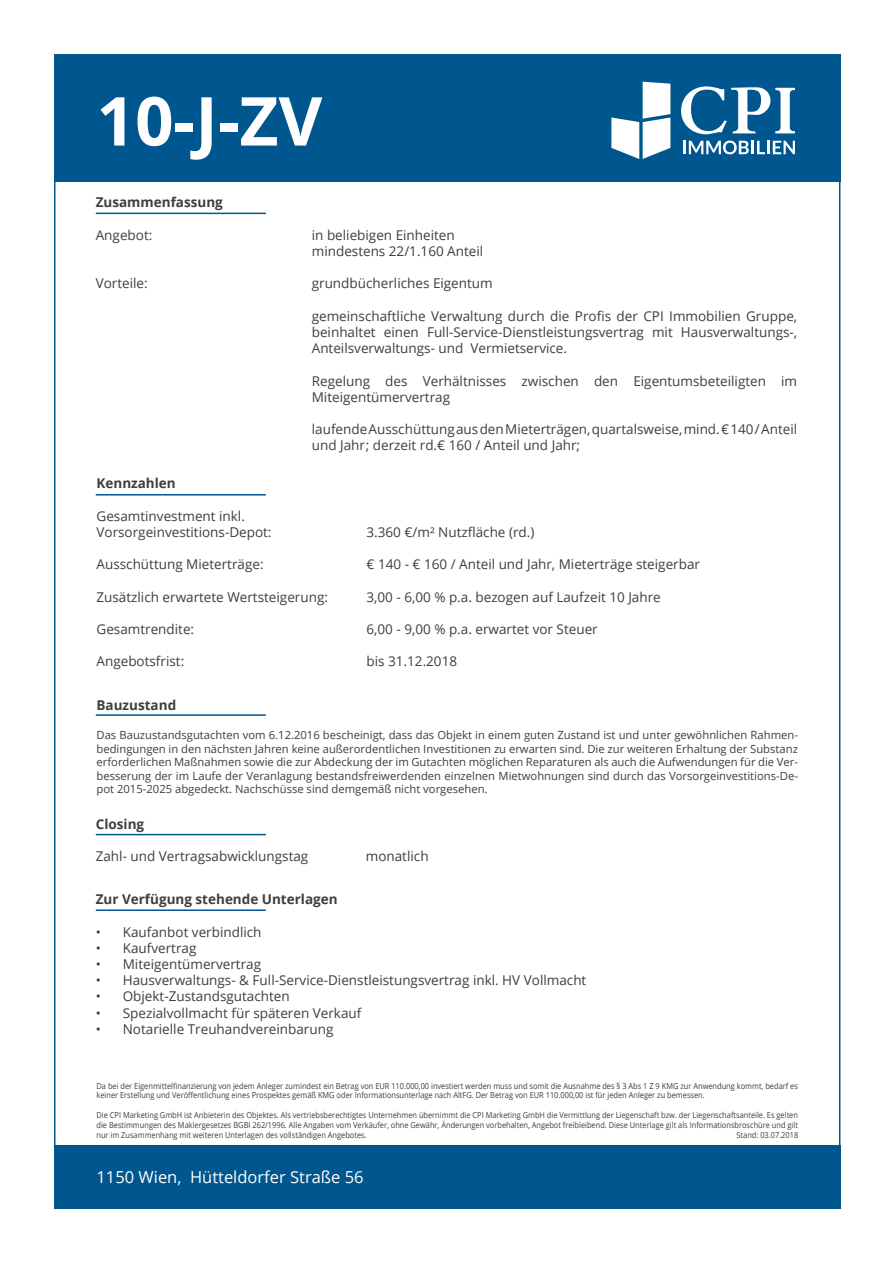
<style>
.page{position:relative;width:893px;height:1263px;background:#fff}
.page>*{position:absolute;margin:0;border:0;box-sizing:border-box;transform-origin:0 0}
.t1{font:700 67.5px "Open Sans";color:#fff}
.t2{font:16.5px "Open Sans";color:#fff}
.t3{font:13.5px/16.2px "Open Sans";color:#3e3d40}
.t4{font:700 13.5px "Open Sans";color:#3e3d40}
.t5{font:11.25px/13.5px "Open Sans";color:#3e3d40;text-align:justify}
.t6{font:8.25px/9.9px "Open Sans";color:#3e3d40;scale:.9 1}
</style>
<div class="page">
<div style="left:54px;top:1145px;width:786px;height:64px;background:#00568e"></div>
<div style="left:54px;top:54px;width:786px;height:128px;background:#00568e"></div>
<svg style="left:611px;top:82px;width:59px;height:77px"></svg>
<svg style="left:683px;top:141px;width:112px;height:13px"></svg>
<svg style="left:681px;top:86px;width:114px;height:48px"></svg>
<hr style="left:96px;top:213px;width:170px;height:1px;background:#00568e">
<hr style="left:96px;top:494px;width:170px;height:1px;background:#00568e">
<hr style="left:96px;top:834px;width:170px;height:1px;background:#00568e">
<hr style="left:96px;top:909px;width:170px;height:2px;background:#00568e">
<hr style="left:96px;top:714px;width:170px;height:2px;background:#00568e">
<h1 class="t1" style="left:97px;top:73px;width:227px">10-J-ZV</h1>
<p class="t4" style="left:96px;top:193px;width:129px">Zusammenfassung</p>
<p class="t3" style="left:96px;top:226px;width:58px">Angebot:</p>
<p class="t3" style="left:312px;top:226px;width:173px">in beliebigen Einheiten mindestens 22/1.160 Anteil</p>
<p class="t3" style="left:96px;top:275px;width:54px">Vorteile:</p>
<p class="t3" style="left:312px;top:275px;width:182px">grundbücherliches Eigentum</p>
<p class="t3" style="left:312px;top:307px;width:487px;text-align:justify">gemeinschaftliche Verwaltung durch die Profis der CPI Immobilien Gruppe, beinhaltet einen Full-Service-Dienstleistungsvertrag mit Hausverwaltungs-, Anteilsverwaltungs- und Vermietservice.</p>
<p class="t3" style="left:312px;top:372px;width:487px">Regelung des Verhältnisses zwischen den Eigentumsbeteiligten im<br>Miteigentümervertrag</p>
<p class="t3" style="left:312px;top:421px;width:487px">laufende Ausschüttung aus den Mieterträgen, quartalsweise, mind. € 140 / Anteil und Jahr; derzeit rd.€ 160 / Anteil und Jahr;</p>
<p class="t4" style="left:97px;top:474px;width:81px">Kennzahlen</p>
<p class="t3" style="left:97px;top:507px;width:177px">Gesamtinvestment inkl.<br>Vorsorgeinvestitions-Depot:</p>
<p class="t3" style="left:367px;top:523px;width:169px">3.360 €/m² Nutzfläche (rd.)</p>
<p class="t3" style="left:97px;top:556px;width:169px">Ausschüttung Mieterträge:</p>
<p class="t3" style="left:367px;top:556px;width:335px">€ 140 - € 160 / Anteil und Jahr, Mieterträge steigerbar</p>
<p class="t3" style="left:97px;top:588px;width:233px">Zusätzlich erwartete Wertsteigerung:</p>
<p class="t3" style="left:367px;top:588px;width:296px">3,00 - 6,00 % p.a. bezogen auf Laufzeit 10 Jahre</p>
<p class="t3" style="left:97px;top:620px;width:99px">Gesamtrendite:</p>
<p class="t3" style="left:367px;top:620px;width:233px">6,00 - 9,00 % p.a. erwartet vor Steuer</p>
<p class="t3" style="left:97px;top:653px;width:89px">Angebotsfrist:</p>
<p class="t3" style="left:367px;top:653px;width:92px">bis 31.12.2018</p>
<p class="t4" style="left:97px;top:695px;width:81px">Bauzustand</p>
<p class="t5" style="left:97px;top:728px;width:703px">Das Bauzustandsgutachten vom 6.12.2016 bescheinigt, dass das Objekt in einem guten Zustand ist und unter gewöhnlichen Rahmen&shy;bedingungen in den nächsten Jahren keine außerordentlichen Investitionen zu erwarten sind. Die zur weiteren Erhaltung der Substanz erforderlichen Maßnahmen sowie die zur Abdeckung der im Gutachten möglichen Reparaturen als auch die Aufwendungen für die Ver&shy;besserung der im Laufe der Veranlagung bestandsfreiwerdenden einzelnen Mietwohnungen sind durch das Vorsorgeinvestitions-De&shy;pot 2015-2025 abgedeckt. Nachschüsse sind demgemäß nicht vorgesehen.</p>
<p class="t4" style="left:96px;top:814px;width:50px">Closing</p>
<p class="t3" style="left:96px;top:847px;width:214px">Zahl- und Vertragsabwicklungstag</p>
<p class="t3" style="left:366px;top:847px;width:64px">monatlich</p>
<p class="t4" style="left:96px;top:890px;width:243px">Zur Verfügung stehende Unterlagen</p>
<p class="t3" style="left:96px;top:923px;width:167px">• Kaufanbot verbindlich</p>
<p class="t3" style="left:96px;top:939px;width:102px">• Kaufvertrag</p>
<p class="t3" style="left:96px;top:955px;width:167px">• Miteigentümervertrag</p>
<p class="t3" style="left:96px;top:972px;width:492px">• Hausverwaltungs- &amp; Full-Service-Dienstleistungsvertrag inkl. HV Vollmacht</p>
<p class="t3" style="left:96px;top:988px;width:195px">• Objekt-Zustandsgutachten</p>
<p class="t3" style="left:96px;top:1004px;width:267px">• Spezialvollmacht für späteren Verkauf</p>
<p class="t3" style="left:96px;top:1020px;width:239px">• Notarielle Treuhandvereinbarung</p>
<p class="t6" style="left:97px;top:1080px;width:781px">Da bei der Eigenmittelfinanzierung von jedem Anleger zumindest ein Betrag von EUR 110.000,00 investiert werden muss und somit die Ausnahme des § 3 Abs 1 Z 9 KMG zur Anwendung kommt, bedarf es keiner Erstellung und Veröffentlichung eines Prospektes gemäß KMG oder Informationsunterlage nach AltFG. Der Betrag von EUR 110.000,00 ist für jeden Anleger zu bemessen.</p>
<p class="t6" style="left:97px;top:1110px;width:781px;text-align:justify">Die CPI Marketing GmbH ist Anbieterin des Objektes. Als vertriebsberechtigtes Unternehmen übernimmt die CPI Marketing GmbH die Vermittlung der Liegenschaft bzw. der Liegenschaftsanteile. Es gelten die Bestimmungen des Maklergesetzes BGBI 262/1996. Alle Angaben vom Verkäufer, ohne Gewähr, Änderungen vorbehalten, Angebot freibleibend. Diese Unterlage gilt als Informationsbroschüre und gilt nur im Zusammenhang mit weiteren Unterlagen des vollständigen Angebotes.</p>
<p class="t6" style="left:736px;top:1129px;width:70px">Stand: 03.07.2018</p>
<p class="t2" style="left:97px;top:1166px;width:269px">1150 Wien, Hütteldorfer Straße 56</p>
</div>
